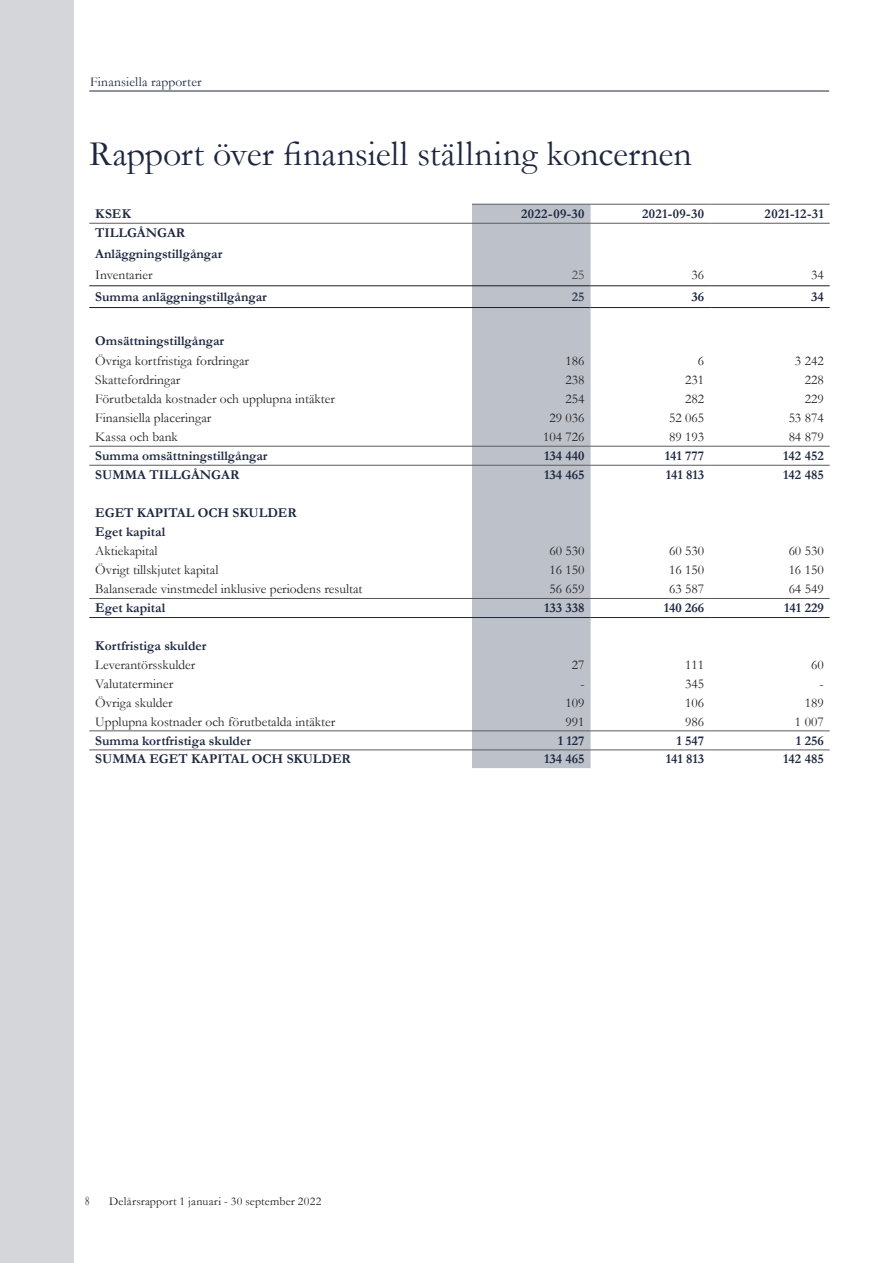
<style>
.page{position:relative;width:893px;height:1263px;background:#fff}
.page>*{position:absolute;margin:0;border:0;box-sizing:border-box;transform-origin:0 0}
.Rubbe{font:36px "Garamond";color:#1d273f}
.Tabell_Bröd{font:13.5px "Garamond";color:#231f20}
.Tabell_Rubrik_2{font:700 13.5px "Garamond";color:#1d273f}
.Tabell_Bröd-2{font:700 13.5px "Garamond";color:#1d273f}
.Tabeller_i_bakvagn{font:700 13.5px "Garamond";letter-spacing:.025em;color:#1d273f}
.Rubbe-2{font:13.5px "Garamond";letter-spacing:.015em;color:#1d273f}
.Tabell_Rubrik_2-2{font:13.5px "Garamond";color:#231f20}
.Tabell_Rubrik_2-3{font:13.5px "Garamond";color:#454647}
.Tabell_Rubrik_2-4{font:700 13.5px "Garamond";color:#343f56}
.Tabell_Bröd-3{font:13.5px "Garamond";color:#231f20;scale:.67 1}
.t1{font:12px "Garamond";letter-spacing:.015em;color:#231f20}
</style>
<div class="page">
<hr style="left:89px;top:91px;width:740px;height:1px;background:#1d273f">
<div style="left:472px;top:205px;width:119px;height:563px;background:#bdc1c9"></div>
<hr style="left:89px;top:750px;width:383px;height:1px;background:#5c5c5f">
<hr style="left:472px;top:750px;width:119px;height:1px;background:#5c5c5f">
<hr style="left:591px;top:750px;width:119px;height:1px;background:#5c5c5f">
<hr style="left:710px;top:750px;width:120px;height:1px;background:#5c5c5f">
<hr style="left:89px;top:731px;width:383px;height:1px;background:#5c5c5f">
<hr style="left:472px;top:731px;width:119px;height:1px;background:#5c5c5f">
<hr style="left:591px;top:731px;width:119px;height:1px;background:#5c5c5f">
<hr style="left:710px;top:731px;width:120px;height:1px;background:#5c5c5f">
<hr style="left:472px;top:204px;width:119px;height:1px;background:#5c5c5f">
<hr style="left:591px;top:204px;width:119px;height:1px;background:#5c5c5f">
<hr style="left:710px;top:204px;width:120px;height:1px;background:#5c5c5f">
<hr style="left:89px;top:446px;width:383px;height:1px;background:#5c5c5f">
<hr style="left:472px;top:446px;width:119px;height:1px;background:#5c5c5f">
<hr style="left:591px;top:446px;width:119px;height:1px;background:#5c5c5f">
<hr style="left:710px;top:446px;width:120px;height:1px;background:#5c5c5f">
<hr style="left:89px;top:223px;width:383px;height:1px;background:#5c5c5f">
<hr style="left:472px;top:223px;width:119px;height:1px;background:#5c5c5f">
<hr style="left:591px;top:223px;width:119px;height:1px;background:#5c5c5f">
<hr style="left:710px;top:223px;width:120px;height:1px;background:#5c5c5f">
<hr style="left:89px;top:465px;width:383px;height:1px;background:#5c5c5f">
<hr style="left:472px;top:465px;width:119px;height:1px;background:#5c5c5f">
<hr style="left:591px;top:465px;width:119px;height:1px;background:#5c5c5f">
<hr style="left:710px;top:465px;width:120px;height:1px;background:#5c5c5f">
<hr style="left:89px;top:598px;width:383px;height:1px;background:#55575a">
<hr style="left:472px;top:598px;width:119px;height:1px;background:#55575a">
<hr style="left:591px;top:598px;width:119px;height:1px;background:#55575a">
<hr style="left:710px;top:598px;width:120px;height:1px;background:#55575a">
<hr style="left:89px;top:617px;width:383px;height:1px;background:#1d273f">
<hr style="left:472px;top:617px;width:119px;height:1px;background:#1d273f">
<hr style="left:591px;top:617px;width:119px;height:1px;background:#1d273f">
<hr style="left:710px;top:617px;width:120px;height:1px;background:#1d273f">
<hr style="left:89px;top:285px;width:383px;height:1px;background:#231f20">
<hr style="left:472px;top:285px;width:119px;height:1px;background:#231f20">
<hr style="left:591px;top:285px;width:119px;height:1px;background:#231f20">
<hr style="left:710px;top:285px;width:120px;height:1px;background:#231f20">
<hr style="left:89px;top:307px;width:383px;height:1px;background:#231f20">
<hr style="left:472px;top:307px;width:119px;height:1px;background:#231f20">
<hr style="left:591px;top:307px;width:119px;height:1px;background:#231f20">
<hr style="left:710px;top:307px;width:120px;height:1px;background:#231f20">
<div style="left:0;top:0;width:73px;height:1263px;background:#d4d6da"></div>
<p class="Rubbe-2" style="left:90px;top:73px;width:113px">Finansiella rapporter</p>
<p class="Rubbe" style="left:89px;top:130px;width:604px">Rapport över finansiell ställning koncernen</p>
<p class="Tabeller_i_bakvagn" style="left:95px;top:205px;width:37px">KSEK</p>
<p class="Tabeller_i_bakvagn" style="left:521px;top:205px;width:65px">2022-09-30</p>
<p class="Tabeller_i_bakvagn" style="left:642px;top:205px;width:63px">2021-09-30</p>
<p class="Tabeller_i_bakvagn" style="left:764px;top:205px;width:61px">2021-12-31</p>
<p class="Tabell_Bröd-2" style="left:95px;top:224px;width:91px">TILLGÅNGAR</p>
<p class="Tabell_Bröd-2" style="left:95px;top:244px;width:129px">Anläggningstillgångar</p>
<p class="Tabell_Bröd" style="left:95px;top:266px;width:59px">Inventarier</p>
<p class="Tabell_Rubrik_2-3" style="left:572px;top:266px;width:14px">25</p>
<p class="Tabell_Rubrik_2-2" style="left:691px;top:266px;width:14px">36</p>
<p class="Tabell_Rubrik_2-2" style="left:811px;top:266px;width:14px">34</p>
<p class="Tabell_Bröd-2" style="left:95px;top:288px;width:173px">Summa anläggningstillgångar</p>
<p class="Tabell_Rubrik_2-4" style="left:572px;top:288px;width:14px">25</p>
<p class="Tabell_Rubrik_2" style="left:691px;top:288px;width:14px">36</p>
<p class="Tabell_Rubrik_2" style="left:811px;top:288px;width:14px">34</p>
<p class="Tabell_Bröd-2" style="left:95px;top:331px;width:130px">Omsättningstillgångar</p>
<p class="Tabell_Bröd" style="left:95px;top:352px;width:155px">Övriga kortfristiga fordringar</p>
<p class="Tabell_Bröd" style="left:566px;top:352px;width:20px">186</p>
<p class="Tabell_Bröd" style="left:698px;top:352px;width:8px">6</p>
<p class="Tabell_Bröd" style="left:795px;top:352px;width:30px">3 242</p>
<p class="Tabell_Bröd" style="left:95px;top:371px;width:87px">Skattefordringar</p>
<p class="Tabell_Bröd" style="left:566px;top:371px;width:20px">238</p>
<p class="Tabell_Bröd" style="left:685px;top:371px;width:20px">231</p>
<p class="Tabell_Bröd" style="left:805px;top:371px;width:20px">228</p>
<p class="Tabell_Bröd" style="left:95px;top:390px;width:241px">Förutbetalda kostnader och upplupna intäkter</p>
<p class="Tabell_Bröd" style="left:566px;top:390px;width:20px">254</p>
<p class="Tabell_Bröd" style="left:685px;top:390px;width:20px">282</p>
<p class="Tabell_Bröd" style="left:805px;top:390px;width:20px">229</p>
<p class="Tabell_Bröd" style="left:95px;top:409px;width:118px">Finansiella placeringar</p>
<p class="Tabell_Bröd" style="left:550px;top:409px;width:37px">29 036</p>
<p class="Tabell_Bröd" style="left:669px;top:409px;width:37px">52 065</p>
<p class="Tabell_Bröd" style="left:789px;top:409px;width:37px">53 874</p>
<p class="Tabell_Rubrik_2-2" style="left:95px;top:428px;width:84px">Kassa och bank</p>
<p class="Tabell_Bröd" style="left:543px;top:428px;width:43px">104 726</p>
<p class="Tabell_Bröd" style="left:669px;top:428px;width:37px">89 193</p>
<p class="Tabell_Bröd" style="left:789px;top:428px;width:37px">84 879</p>
<p class="Tabell_Rubrik_2" style="left:95px;top:447px;width:174px">Summa omsättningstillgångar</p>
<p class="Tabell_Rubrik_2" style="left:544px;top:447px;width:42px">134 440</p>
<p class="Tabell_Rubrik_2" style="left:665px;top:447px;width:41px">141 777</p>
<p class="Tabell_Rubrik_2" style="left:783px;top:447px;width:42px">142 452</p>
<p class="Tabell_Rubrik_2" style="left:95px;top:466px;width:146px">SUMMA TILLGÅNGAR</p>
<p class="Tabell_Rubrik_2" style="left:544px;top:466px;width:42px">134 465</p>
<p class="Tabell_Rubrik_2" style="left:666px;top:466px;width:40px">141 813</p>
<p class="Tabell_Rubrik_2" style="left:783px;top:466px;width:42px">142 485</p>
<p class="Tabell_Rubrik_2" style="left:95px;top:504px;width:203px">EGET KAPITAL OCH SKULDER</p>
<p class="Tabell_Bröd-2" style="left:95px;top:523px;width:71px">Eget kapital</p>
<p class="Tabell_Bröd" style="left:95px;top:542px;width:64px">Aktiekapital</p>
<p class="Tabell_Bröd" style="left:550px;top:542px;width:37px">60 530</p>
<p class="Tabell_Bröd" style="left:669px;top:542px;width:37px">60 530</p>
<p class="Tabell_Bröd" style="left:789px;top:542px;width:37px">60 530</p>
<p class="Tabell_Bröd" style="left:95px;top:561px;width:125px">Övrigt tillskjutet kapital</p>
<p class="Tabell_Bröd" style="left:550px;top:561px;width:37px">16 150</p>
<p class="Tabell_Bröd" style="left:669px;top:561px;width:37px">16 150</p>
<p class="Tabell_Bröd" style="left:789px;top:561px;width:37px">16 150</p>
<p class="Tabell_Bröd" style="left:95px;top:580px;width:269px">Balanserade vinstmedel inklusive periodens resultat</p>
<p class="Tabell_Bröd" style="left:550px;top:580px;width:37px">56 659</p>
<p class="Tabell_Bröd" style="left:669px;top:580px;width:37px">63 587</p>
<p class="Tabell_Bröd" style="left:789px;top:580px;width:37px">64 549</p>
<p class="Tabell_Bröd-2" style="left:95px;top:599px;width:71px">Eget kapital</p>
<p class="Tabell_Bröd-2" style="left:544px;top:599px;width:42px">133 338</p>
<p class="Tabell_Bröd-2" style="left:664px;top:599px;width:42px">140 266</p>
<p class="Tabell_Bröd-2" style="left:784px;top:599px;width:41px">141 229</p>
<p class="Tabell_Rubrik_2" style="left:95px;top:636px;width:113px">Kortfristiga skulder</p>
<p class="Tabell_Bröd" style="left:95px;top:655px;width:102px">Leverantörsskulder</p>
<p class="Tabell_Bröd" style="left:572px;top:655px;width:14px">27</p>
<p class="Tabell_Bröd" style="left:685px;top:655px;width:20px">111</p>
<p class="Tabell_Bröd" style="left:811px;top:655px;width:14px">60</p>
<p class="Tabell_Bröd" style="left:95px;top:674px;width:79px">Valutaterminer</p>
<p class="Tabell_Bröd" style="left:580px;top:674px;width:6px">-</p>
<p class="Tabell_Bröd" style="left:685px;top:674px;width:20px">345</p>
<p class="Tabell_Bröd" style="left:819px;top:674px;width:6px">-</p>
<p class="Tabell_Bröd" style="left:95px;top:693px;width:79px">Övriga skulder</p>
<p class="Tabell_Bröd" style="left:566px;top:693px;width:20px">109</p>
<p class="Tabell_Bröd" style="left:685px;top:693px;width:20px">106</p>
<p class="Tabell_Bröd" style="left:805px;top:693px;width:20px">189</p>
<p class="Tabell_Bröd" style="left:95px;top:712px;width:241px">Upplupna kostnader och förutbetalda intäkter</p>
<p class="Tabell_Bröd" style="left:566px;top:712px;width:20px">991</p>
<p class="Tabell_Bröd" style="left:685px;top:712px;width:20px">986</p>
<p class="Tabell_Bröd" style="left:795px;top:712px;width:30px">1 007</p>
<p class="Tabell_Rubrik_2" style="left:95px;top:731px;width:157px">Summa kortfristiga skulder</p>
<p class="Tabell_Rubrik_2" style="left:558px;top:731px;width:28px">1 127</p>
<p class="Tabell_Rubrik_2" style="left:676px;top:731px;width:29px">1 547</p>
<p class="Tabell_Rubrik_2" style="left:796px;top:731px;width:29px">1 256</p>
<p class="Tabell_Rubrik_2" style="left:95px;top:750px;width:257px">SUMMA EGET KAPITAL OCH SKULDER</p>
<p class="Tabell_Rubrik_2" style="left:544px;top:750px;width:42px">134 465</p>
<p class="Tabell_Rubrik_2" style="left:666px;top:750px;width:40px">141 813</p>
<p class="Tabell_Rubrik_2" style="left:783px;top:750px;width:42px">142 485</p>
<p class="Tabell_Bröd-3" style="left:85px;top:1191px;width:8px">8</p>
<p class="t1" style="left:109px;top:1193px;width:214px">Delårsrapport 1 januari - 30 september 2022</p>
</div>
